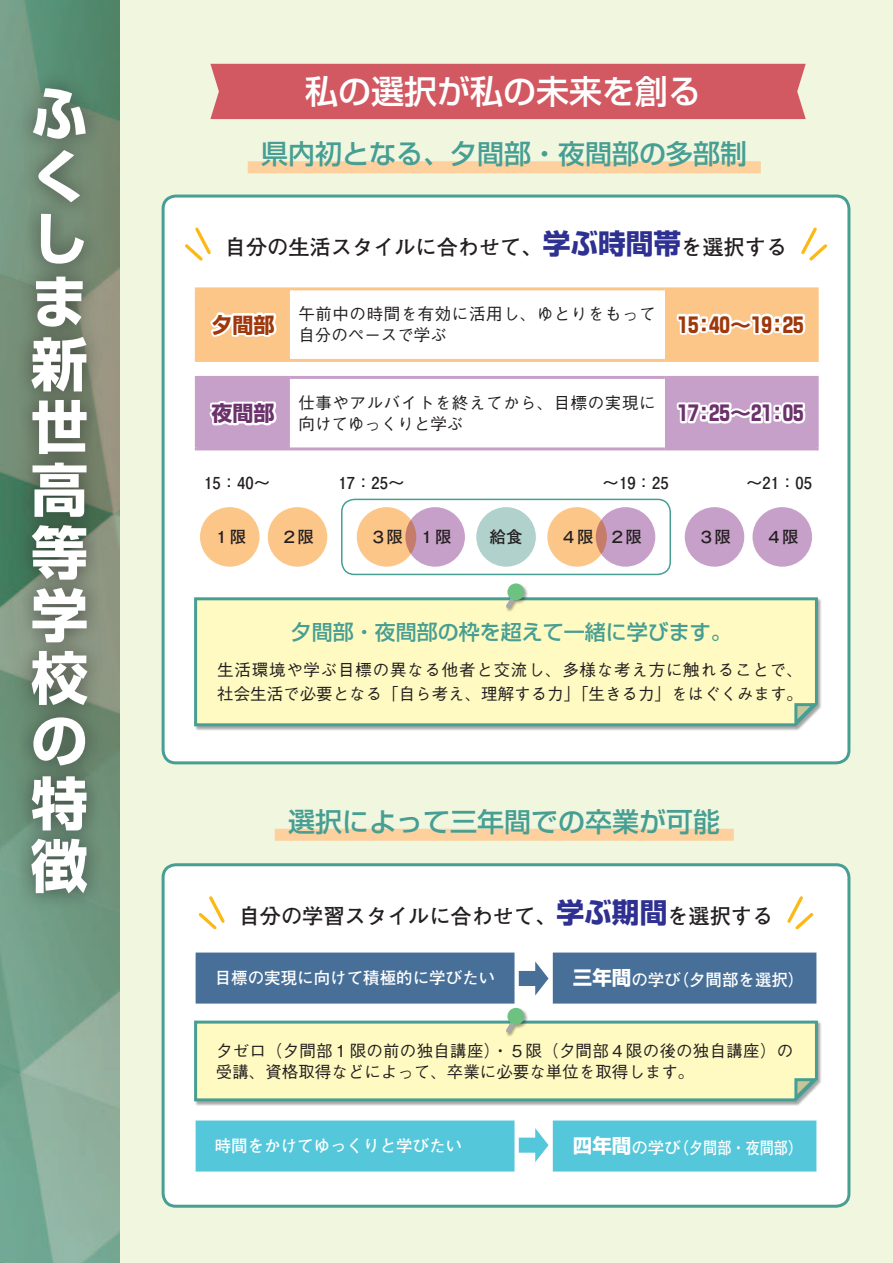
<style>
.page{position:relative;width:893px;height:1263px;background:#f1f6df}
.page>*{position:absolute;margin:0;border:0;box-sizing:border-box;transform-origin:0 0}
.t1{font:700 57px/62.7px "Shin Go Pro";color:#fff}
.t2{font:500 33px "Shin Go Pro";color:#fff}
.t3{font:500 27px "Shin Go Pro";color:#479e93}
.t4{font:700 21.15px "Futo Go B101 Pro";color:#231f20}
.t5{font:500 21px "Shin Go Pro";color:#479e93}
.t6{font:700 21px "Shin Go Pro";color:#9f380b}
.t7{font:700 21px "Shin Go Pro";color:#6c326c}
.t8{font:500 16.5px/24px "Gothic BBB Pro";letter-spacing:.045em;color:#231f20}
.t9{font:500 16.5px/21px "Gothic BBB Pro";letter-spacing:.015em;color:#231f20}
.t10{font:500 16.5px/21px "Gothic BBB Pro";letter-spacing:.035em;color:#231f20}
.t11{font:700 16.5px "Futo Go B101 Pro";color:#fff}
.t12{font:700 16.5px "Futo Go B101 Pro";color:#231f20}
.s1{font-family:"Shin Go Pro";font-size:27.75px;color:#2e3092}
.s2{font-family:"Shin Go Pro";font-size:19.5px}
</style>
<div class="page">
<img style="left:0;top:0;width:119px;height:1263px">
<div style="left:163px;top:196px;width:686px;height:567px;background:#fff;border-radius:13px"></div>
<div style="left:162px;top:195px;width:688px;height:569px;border:3px solid #479e93;border-radius:13px"></div>
<div style="left:163px;top:865px;width:686px;height:341px;background:#fff;border-radius:13px"></div>
<div style="left:162px;top:863px;width:688px;height:345px;border:3px solid #479e93;border-radius:13px"></div>
<div style="left:194px;top:597px;width:628px;height:134px;background:#231f20;opacity:.4"></div>
<svg style="left:194px;top:597px;width:625px;height:131px;background:#f4f4be"></svg>
<svg style="left:793px;top:702px;width:28px;height:28px"></svg>
<div style="left:194px;top:1020px;width:628px;height:86px;background:#231f20;opacity:.4"></div>
<svg style="left:194px;top:1020px;width:625px;height:83px;background:#eef1bd"></svg>
<svg style="left:793px;top:1077px;width:28px;height:28px"></svg>
<div style="left:14px;top:70px;width:91px;height:841px;background:#231f20;opacity:.6"></div>
<div style="left:248px;top:161px;width:513px;height:12px;background:#fdd09e"></div>
<div style="left:275px;top:829px;width:459px;height:12px;background:#fdd09e"></div>
<div style="left:341px;top:499px;width:330px;height:76px;border:2px solid #479e93;border-radius:13px"></div>
<div style="left:200px;top:507px;width:60px;height:60px;background:#fdc689;border-radius:50%"></div>
<div style="left:268px;top:507px;width:59px;height:60px;background:#fdc689;border-radius:50%"></div>
<div style="left:357px;top:507px;width:59px;height:60px;background:#fdc689;border-radius:50%"></div>
<div style="left:405px;top:507px;width:60px;height:60px;background:#c7a0c9;border-radius:50%"></div>
<div style="left:547px;top:507px;width:60px;height:60px;background:#fdc689;border-radius:50%"></div>
<div style="left:596px;top:507px;width:59px;height:60px;background:#c7a0c9;border-radius:50%"></div>
<div style="left:685px;top:507px;width:59px;height:60px;background:#c7a0c9;border-radius:50%"></div>
<div style="left:752px;top:507px;width:60px;height:60px;background:#c7a0c9;border-radius:50%"></div>
<div style="left:476px;top:507px;width:60px;height:60px;background:#b0d1cc;border-radius:50%"></div>
<hr style="left:195px;top:287px;width:95px;height:3px;background:#fdc689">
<hr style="left:195px;top:290px;width:3px;height:69px;background:#fdc689">
<hr style="left:290px;top:287px;width:374px;height:3px;background:#fdc689">
<hr style="left:664px;top:287px;width:155px;height:3px;background:#fdc689">
<hr style="left:816px;top:290px;width:3px;height:69px;background:#fdc689">
<hr style="left:195px;top:359px;width:95px;height:3px;background:#fdc689">
<hr style="left:290px;top:359px;width:374px;height:3px;background:#fdc689">
<hr style="left:664px;top:359px;width:155px;height:3px;background:#fdc689">
<hr style="left:195px;top:376px;width:95px;height:3px;background:#c7a0c9">
<hr style="left:290px;top:376px;width:374px;height:3px;background:#c7a0c9">
<hr style="left:664px;top:376px;width:155px;height:3px;background:#c7a0c9">
<hr style="left:816px;top:379px;width:3px;height:68px;background:#c7a0c9">
<hr style="left:195px;top:447px;width:95px;height:3px;background:#c7a0c9">
<hr style="left:290px;top:447px;width:374px;height:3px;background:#c7a0c9">
<hr style="left:664px;top:447px;width:155px;height:3px;background:#c7a0c9">
<svg style="left:198px;top:289px;width:618px;height:71px"></svg>
<svg style="left:194px;top:377px;width:622px;height:72px"></svg>
<div style="left:196px;top:1120px;width:620px;height:51px;background:#55c7da"></div>
<div style="left:196px;top:952px;width:620px;height:51px;background:#476f98"></div>
<svg style="left:801px;top:227px;width:27px;height:34px"></svg>
<svg style="left:185px;top:227px;width:26px;height:34px"></svg>
<svg style="left:787px;top:896px;width:27px;height:34px"></svg>
<svg style="left:198px;top:896px;width:27px;height:34px"></svg>
<div style="left:210px;top:64px;width:596px;height:55px;background:#d25962"></div>
<div style="left:506px;top:583px;width:23px;height:29px;background:#231f20;opacity:.4"></div>
<svg style="left:506px;top:588px;width:14px;height:20px"></svg>
<div style="left:507px;top:583px;width:17px;height:17px;background:#6dc282;border-radius:50%"></div>
<div style="left:506px;top:1008px;width:23px;height:29px;background:#231f20;opacity:.4"></div>
<svg style="left:506px;top:1012px;width:14px;height:20px"></svg>
<div style="left:507px;top:1008px;width:17px;height:17px;background:#6dc282;border-radius:50%"></div>
<h1 class="t1" style="left:31px;top:76px;width:58px">ふくしま新世高等学校の特徴</h1>
<h2 class="t2" style="left:305px;top:64px;width:398px">私の選択が私の未来を創る</h2>
<h3 class="t3" style="left:261px;top:132px;width:487px">県内初となる、夕間部・夜間部の多部制</h3>
<p class="t4" style="left:225px;top:230px;width:564px">自分の生活スタイルに合わせて、<span class="s1">学ぶ時間帯</span>を選択する</p>
<p class="t6" style="left:212px;top:308px;width:64px">夕間部</p>
<p class="t10" style="left:298px;top:302px;width:359px">午前中の時間を有効に活用し、ゆとりをもって自分のペースで学ぶ</p>
<p class="t6" style="left:678px;top:308px;width:127px">15：40～19：25</p>
<p class="t7" style="left:212px;top:396px;width:64px">夜間部</p>
<p class="t10" style="left:298px;top:390px;width:359px">仕事やアルバイトを終えてから、目標の実現に向けてゆっくりと学ぶ</p>
<p class="t7" style="left:678px;top:396px;width:127px">17：25～21：05</p>
<p class="t12" style="left:204px;top:470px;width:67px">15：40～</p>
<p class="t12" style="left:339px;top:470px;width:67px">17：25～</p>
<p class="t12" style="left:603px;top:470px;width:67px">～19：25</p>
<p class="t12" style="left:746px;top:470px;width:67px">～21：05</p>
<p class="t12" style="left:213px;top:524px;width:34px">１限</p>
<p class="t12" style="left:281px;top:524px;width:34px">２限</p>
<p class="t12" style="left:370px;top:524px;width:83px">３限 １限</p>
<p class="t12" style="left:490px;top:524px;width:34px">給食</p>
<p class="t12" style="left:561px;top:524px;width:83px">４限 ２限</p>
<p class="t12" style="left:698px;top:524px;width:34px">３限</p>
<p class="t12" style="left:766px;top:524px;width:34px">４限</p>
<p class="t5" style="left:291px;top:615px;width:443px">夕間部・夜間部の枠を超えて一緒に学びます。</p>
<p class="t8" style="left:217px;top:655px;width:587px">生活環境や学ぶ目標の異なる他者と交流し、多様な考え方に触れることで、社会生活で必要となる「自ら考え、理解する力」「生きる力」をはぐくみます。</p>
<h3 class="t3" style="left:288px;top:799px;width:433px">選択によって三年間での卒業が可能</h3>
<p class="t4" style="left:239px;top:899px;width:536px">自分の学習スタイルに合わせて、<span class="s1">学ぶ期間</span>を選択する</p>
<p class="t11" style="left:215px;top:965px;width:282px">目標の実現に向けて積極的に学びたい</p>
<p class="t11" style="left:573px;top:966px;width:233px"><span class="s2">三年間</span>の学び（夕間部を選択）</p>
<p class="t9" style="left:216px;top:1038px;width:579px">夕ゼロ（夕間部１限の前の独自講座）・５限（夕間部４限の後の独自講座）の受講、資格取得などによって、卒業に必要な単位を取得します。</p>
<p class="t11" style="left:215px;top:1133px;width:249px">時間をかけてゆっくりと学びたい</p>
<p class="t11" style="left:573px;top:1134px;width:233px"><span class="s2">四年間</span>の学び（夕間部・夜間部）</p>
</div>
